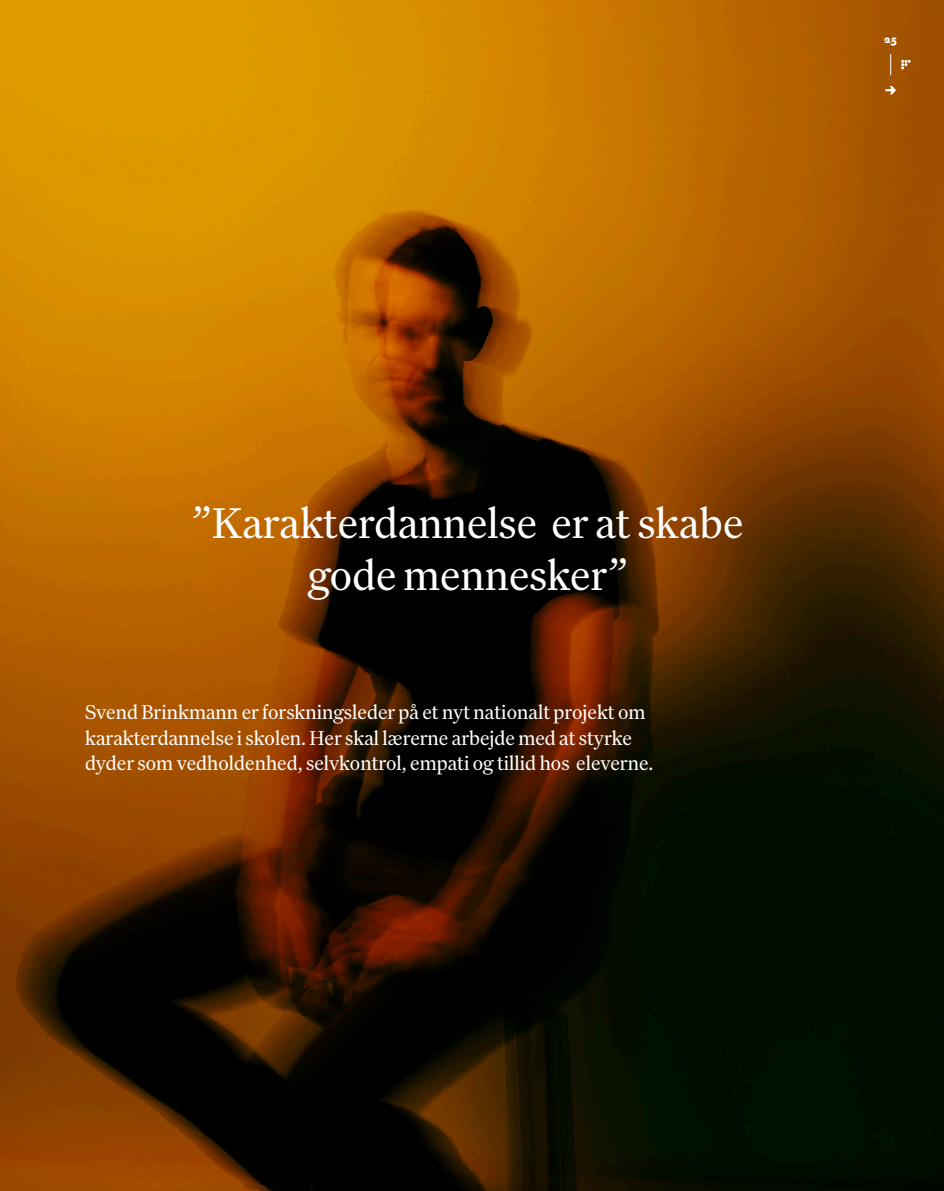
<style>
.page{position:relative;width:944px;height:1191px;background:#fff}
.page>*{position:absolute;margin:0;border:0;box-sizing:border-box;transform-origin:0 0}
.Folkeskolen_Brød_Family{font:45px/51.8px "Family";color:#fff;text-align:center}
.Folkeskolen_Brød_Family-2{font:21px/25.5px "Family";color:#fff}
.t1{font:900 10.5px "The Future Mono";color:#fff}
</style>
<div class="page">
<img style="left:0;top:0;width:944px;height:1190px">
<svg style="left:890px;top:54px;width:1px;height:21px"></svg>
<svg style="left:901px;top:60px;width:10px;height:9px"></svg>
<svg style="left:885px;top:86px;width:11px;height:8px"></svg>
<p class="t1" style="left:884px;top:31px;width:15px">25</p>
<p class="Folkeskolen_Brød_Family" style="left:193px;top:497px;width:552px">”Karakterdannelse er at skabe gode mennesker”</p>
<p class="Folkeskolen_Brød_Family-2" style="left:85px;top:699px;width:570px">Svend Brinkmann er forskningsleder på et nyt nationalt projekt om karakterdannelse i skolen. Her skal lærerne arbejde med at styrke dyder som vedholdenhed, selvkontrol, empati og tillid hos eleverne.</p>
</div>
